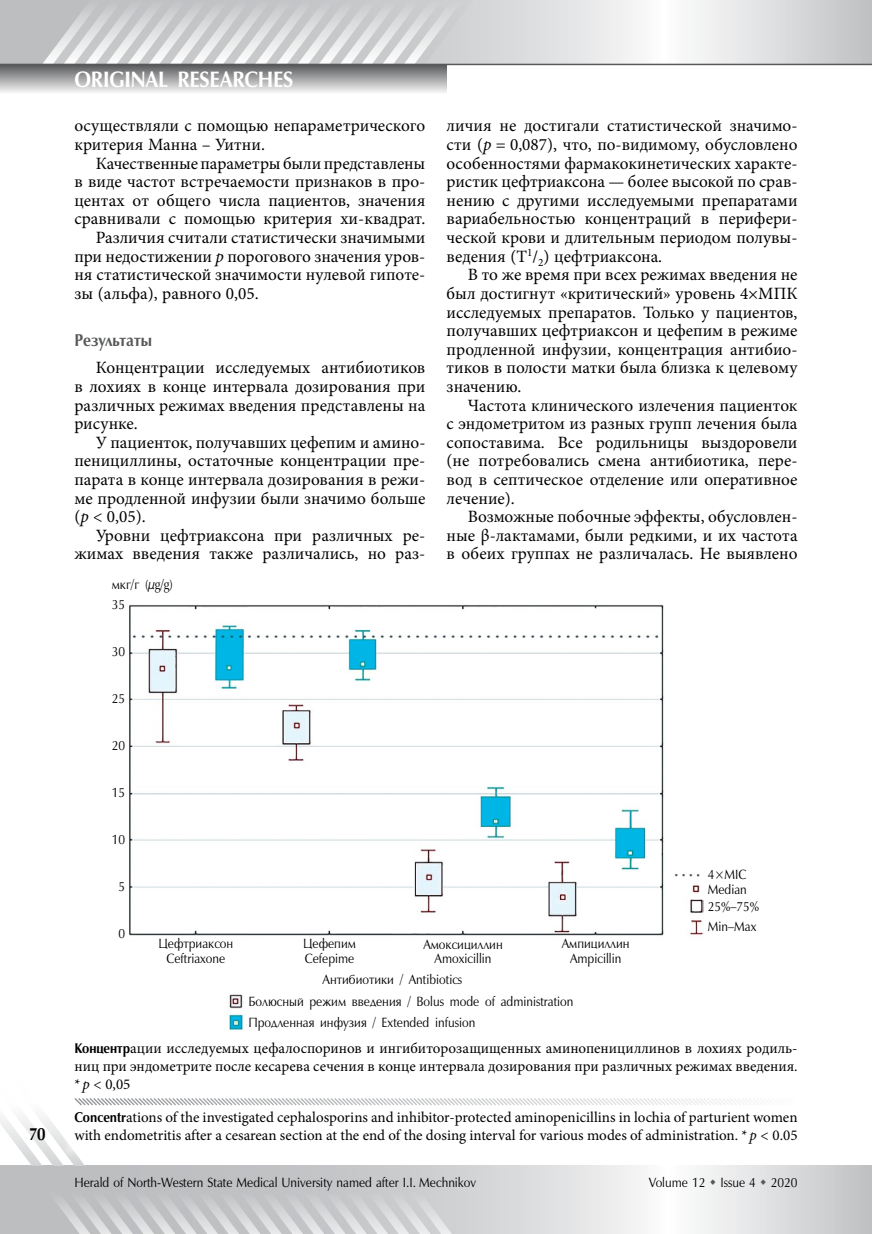
<style>
.page{position:relative;width:872px;height:1234px;background:#fff}
.page>*{position:absolute;margin:0;border:0;box-sizing:border-box;transform-origin:0 0}
.t1{font:700 22.5px "Optimum AP";letter-spacing:-.005em;color:#fff;scale:.9 1}
.t2{font:700 18px "Optimum AP";color:#000;scale:.85 1}
.t3{font:17.25px/18.6px "Minion Pro";color:#000;text-align:justify}
.t4{font:700 17.25px "Optimum AP";color:#58595b;scale:.9 1}
.t5{font:15px/18px "Minion Pro";color:#000;text-align:justify}
.t6{font:13.5px/14.2px "Optimum AP";color:#000;text-align:center;scale:.9 1}
.s1{font-style:italic}
.s2{font-family:"Optimum AP";font-weight:700;font-size:14.25px}
</style>
<div class="page">
<svg style="left:0;top:0;width:872px;height:64px"></svg>
<div style="left:0;top:1165px;width:872px;height:68px;background:#cbccce"></div>
<div style="left:0;top:64px;width:446px;height:30px;background:linear-gradient(to bottom,#555658,#f4f4f4)"></div>
<svg style="left:43px;top:0;width:446px;height:64px;background:#d1d2d4"></svg>
<hr style="left:0;top:64px;width:872px;height:1px;background:#58595b">
<img style="left:129px;top:604px;width:574px;height:426px">
<svg style="left:0;top:1098px;width:799px;height:135px"></svg>
<p class="t2" style="left:29px;top:1124px;width:21px">70</p>
<h1 class="t1" style="left:74px;top:67px;width:128px">ORIGINAL RESEARCHES</h1>
<p class="t3" style="left:74px;top:117px;width:352px">осуществляли с помощью непараметрического критерия Манна – Уитни.</p>
<p class="t3" style="left:96px;top:154px;width:331px">Качественные параметры были представлены</p>
<p class="t3" style="left:74px;top:172px;width:352px">в виде частот встречаемости признаков в про‑</p>
<p class="t3" style="left:74px;top:191px;width:352px">центах от общего числа пациентов, значения</p>
<p class="t3" style="left:74px;top:210px;width:352px">сравнивали с помощью критерия хи‑квадрат.</p>
<p class="t3" style="left:96px;top:228px;width:331px">Различия считали статистически значимыми</p>
<p class="t3" style="left:74px;top:247px;width:352px">при недостижении <span class="s1">р</span> порогового значения уров‑</p>
<p class="t3" style="left:74px;top:265px;width:352px">ня статистической значимости нулевой гипоте‑</p>
<p class="t3" style="left:74px;top:284px;width:186px">зы (альфа), равного 0,05.</p>
<p class="t4" style="left:74px;top:330px;width:88px">РЕЗУЛЬТАТЫ</p>
<p class="t3" style="left:74px;top:358px;width:352px;text-indent:21px">Концентрации исследуемых антибиотиков в лохиях в конце интервала дозирования при различных режимах введения представлены на рисунке.</p>
<p class="t3" style="left:74px;top:433px;width:352px;text-indent:21px">У пациенток, получавших цефепим и амино‑ пенициллины, остаточные концентрации пре‑ парата в конце интервала дозирования в режи‑ ме продленной инфузии были значимо больше (<span class="s1">р</span> &lt; 0,05).</p>
<p class="t3" style="left:74px;top:526px;width:352px;text-align:right">Уровни цефтриаксона при различных ре‑ жимах введения также различались, но раз‑</p>
<p class="t6" style="left:112px;top:578px;width:69px">мкг/г (µg/g)</p>
<p class="t6" style="left:112px;top:598px;width:16px">35</p>
<p class="t3" style="left:446px;top:117px;width:352px">личия не достигали статистической значимо‑ сти (<span class="s1">p</span> = 0,087), что, по-видимому, обусловлено особенностями фармакокинетических характе‑ ристик цефтриаксона — более высокой по срав‑ нению с другими исследуемыми препаратами вариабельностью концентраций в перифери‑ ческой крови и длительным периодом полувы‑ ведения (Т<sup>1</sup>/<sub>2</sub>) цефтриаксона.</p>
<p class="t3" style="left:446px;top:265px;width:352px;text-indent:21px">В то же время при всех режимах введения не был достигнут «критический» уровень 4×МПК исследуемых препаратов. Только у пациентов, получавших цефтриаксон и цефепим в режиме продленной инфузии, концентрация антибио‑ тиков в полости матки была близка к целевому значению.</p>
<p class="t3" style="left:446px;top:396px;width:352px;text-indent:21px">Частота клинического излечения пациенток с эндометритом из разных групп лечения была сопоставима. Все родильницы выздоровели (не потребовались смена антибиотика, пере‑ вод в септическое отделение или оперативное лечение).</p>
<p class="t3" style="left:446px;top:507px;width:352px;text-indent:21px">Возможные побочные эффекты, обусловлен‑ ные β-лактамами, были редкими, и их частота в обеих группах не различалась. Не выявлено</p>
<p class="t6" style="left:112px;top:645px;width:16px">30</p>
<p class="t6" style="left:112px;top:692px;width:16px">25</p>
<p class="t6" style="left:112px;top:739px;width:16px">20</p>
<p class="t6" style="left:112px;top:786px;width:16px">15</p>
<p class="t6" style="left:112px;top:833px;width:16px">10</p>
<p class="t6" style="left:118px;top:880px;width:9px">5</p>
<p class="t6" style="left:118px;top:927px;width:9px">0</p>
<p class="t6" style="left:158px;top:937px;width:85px">Цефтриаксон<br>Ceftriaxone</p>
<p class="t6" style="left:303px;top:937px;width:60px;text-align:left">Цефепим<br>Cefepime</p>
<p class="t6" style="left:248px;top:969px;width:363px;line-height:21.3px;text-align:left;text-indent:74px">Антибиотики / Antibiotics<br>Болюсный режим введения / Bolus mode of administration<br>Продленная инфузия / Extended infusion</p>
<p class="t6" style="left:423px;top:937px;width:90px">Амоксициллин<br>Amoxicillin</p>
<p class="t6" style="left:562px;top:937px;width:77px">Ампициллин<br>Ampicillin</p>
<p class="t6" style="left:708px;top:866px;width:59px;line-height:15.9px;text-align:left">4×MIC<br>Median<br>25%–75%</p>
<p class="t6" style="left:708px;top:919px;width:55px">Min–Max</p>
<p class="t5" style="left:74px;top:1039px;width:724px"><span class="s2">КОНЦЕНТР</span>ации исследуемых цефалоспоринов и ингибиторозащищенных аминопенициллинов в лохиях родиль‑ ниц при эндометрите после кесарева сечения в конце интервала дозирования при различных режимах введения. *<span class="s1">р</span> &lt; 0,05</p>
<p class="t5" style="left:74px;top:1108px;width:724px"><span class="s2">CONCENTR</span>ations of the investigated cephalosporins and inhibitor-protected aminopenicillins in lochia of parturient women with endometritis after a cesarean section at the end of the dosing interval for various modes of administration. * <span class="s1">p</span> &lt; 0.05</p>
<p class="t6" style="left:74px;top:1175px;width:448px">Herald of North-Western State Medical University named after I.I. Mechnikov</p>
<p class="t6" style="left:648px;top:1175px;width:167px">Volume 12 Issue 4 2020</p>
</div>
